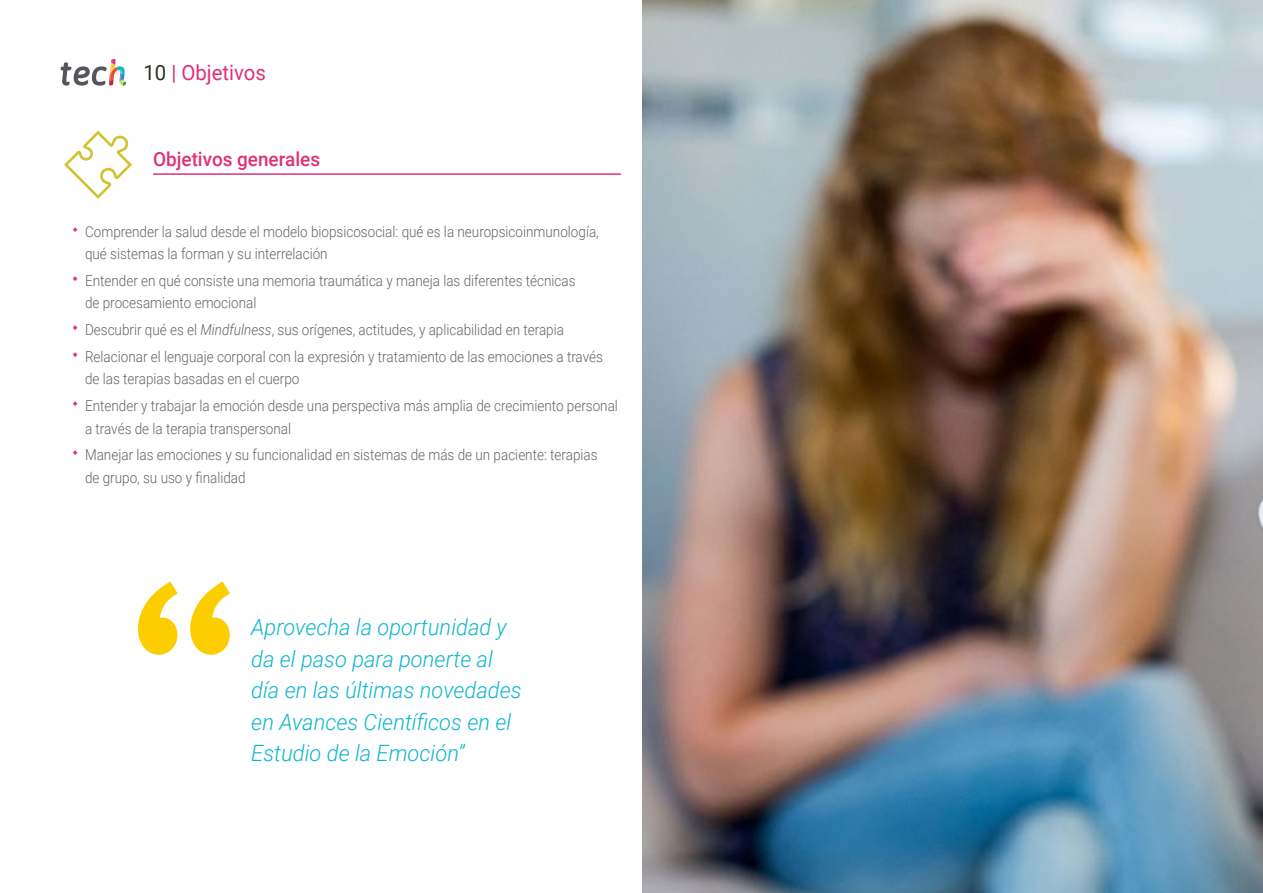
<style>
.page{position:relative;width:1263px;height:893px;background:#fff}
.page>*{position:absolute;margin:0;border:0;box-sizing:border-box;transform-origin:0 0}
.t1{font:italic 300 22.5px/31.5px "Roboto";color:#0fb6cf}
.t2{font:21px "Roboto";color:#df3174}
.t3{font:500 19.5px "Roboto";color:#df3174}
.t4{font:300 15px/26.7px "Roboto";color:#61646a;scale:.9 1}
.s1{color:#312e20}
.s2{color:#ce2e6b}
.s3{font-style:italic}
</style>
<div class="page">
<hr style="left:153px;top:174px;width:468px;height:1px;background:#df3174">
<svg style="left:64px;top:131px;width:68px;height:68px"></svg>
<svg style="left:138px;top:581px;width:92px;height:74px"></svg>
<img style="left:642px;top:0;width:621px;height:893px">
<svg style="left:61px;top:59px;width:65px;height:27px"></svg>
<h2 class="t2" style="left:144px;top:57px;width:124px"><span class="s1">10</span> <span class="s2">|</span> Objetivos</h2>
<h3 class="t3" style="left:153px;top:145px;width:169px">Objetivos generales</h3>
<p class="t4" style="left:85px;top:219px;width:572px;line-height:22.5px">Comprender la salud desde el modelo biopsicosocial: qué es la neuropsicoinmunología, qué sistemas la forman y su interrelación</p>
<p class="t4" style="left:85px;top:269px;width:546px;line-height:22.5px">Entender en qué consiste una memoria traumática y maneja las diferentes técnicas de procesamiento emocional</p>
<p class="t4" style="left:85px;top:316px;width:577px">Descubrir qué es el <span class="s3">Mindfulness</span>, sus orígenes, actitudes, y aplicabilidad en terapia<br>Relacionar el lenguaje corporal con la expresión y tratamiento de las emociones a través</p>
<p class="t4" style="left:85px;top:365px;width:594px">de las terapias basadas en el cuerpo<br>Entender y trabajar la emoción desde una perspectiva más amplia de crecimiento personal</p>
<p class="t4" style="left:85px;top:414px;width:571px">a través de la terapia transpersonal<br>Manejar las emociones y su funcionalidad en sistemas de más de un paciente: terapias</p>
<p class="t4" style="left:85px;top:464px;width:180px">de grupo, su uso y finalidad</p>
<h1 class="t1" style="left:251px;top:610px;width:272px">Aprovecha la oportunidad y da el paso para ponerte al día en las últimas novedades en Avances Científicos en el<br>Estudio de la Emoción”</h1>
</div>
